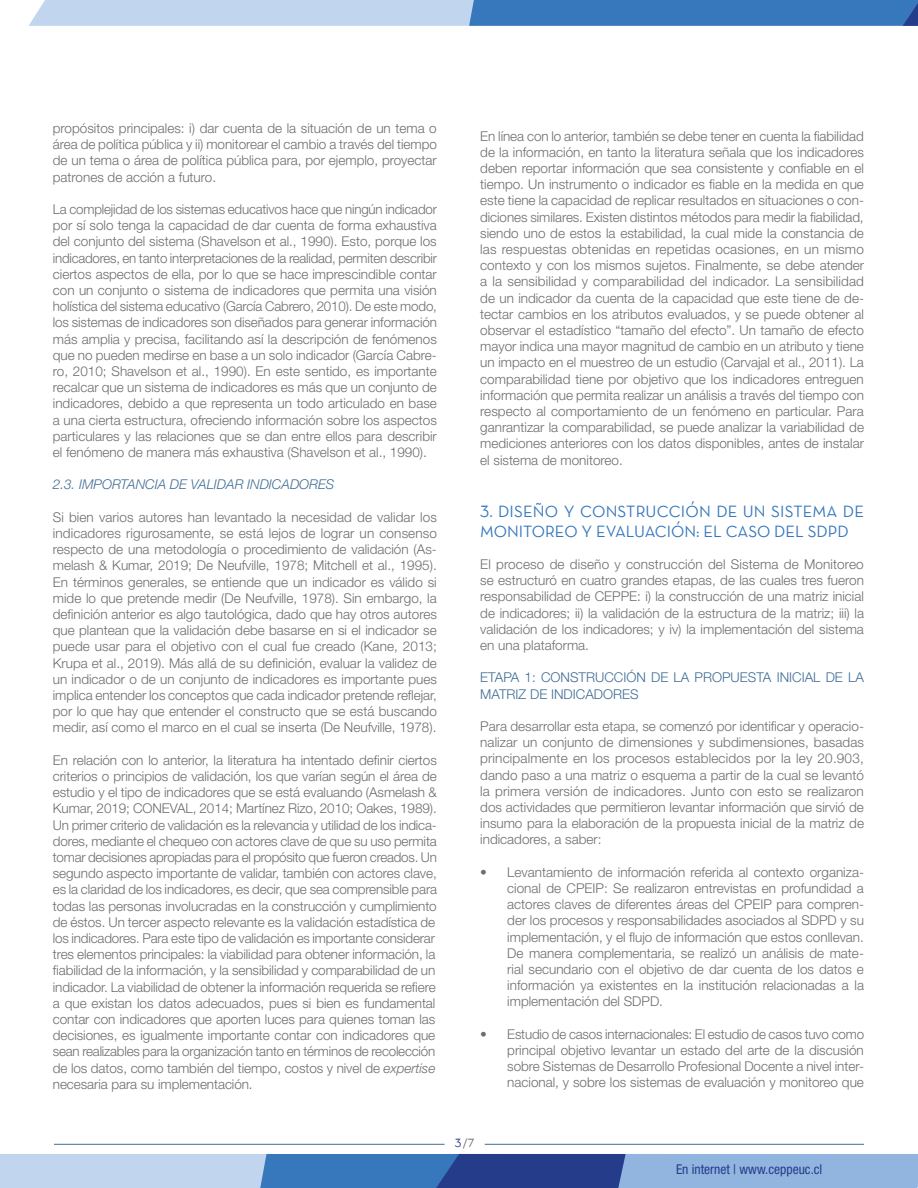
<style>
.page{position:relative;width:918px;height:1188px;background:#fff}
.page>*{position:absolute;margin:0;border:0;box-sizing:border-box;transform-origin:0 0}
.text_central{font:16.5px/19.8px "Neutra Text Book Alt";color:#3778bd}
.text_central-2{font:300 13.5px/16.2px "Helvetica Neue LT Std";letter-spacing:-.005em;color:#6c6d70;text-align:justify}
.subtitulo2{font:300 13.5px/16.2px "Helvetica Neue LT Std";color:#406d95}
.subtitulo2-2{font:italic 300 13.5px "Helvetica Neue LT Std";color:#406d95}
.t1{font:condensed 13.5px "Helvetica Neue LT Std";color:#253c8a}
.t2{font:12px "Neutra Text Book Alt";color:#253c8a}
.s1{font-style:italic}
.s2{font-family:"Neutra Text Book SC";color:#6c6d70}
.s3{color:#6c6d70}
</style>
<div class="page">
<svg style="left:29px;top:0;width:889px;height:26px;background:#7ca7d5"></svg>
<svg style="left:0;top:1154px;width:918px;height:34px;background:#789bcc"></svg>
<hr style="left:54px;top:1144px;width:391px;height:1px;background:#406d95">
<hr style="left:485px;top:1144px;width:379px;height:1px;background:#406d95">
<p class="text_central-2" style="left:53px;top:120px;width:386px">propósitos principales: i) dar cuenta de la situación de un tema o área de política pública y ii) monitorear el cambio a través del tiempo de un tema o área de política pública para, por ejemplo, proyectar patrones de acción a futuro.</p>
<p class="text_central-2" style="left:53px;top:201px;width:386px">La complejidad de los sistemas educativos hace que ningún indicador por sí solo tenga la capacidad de dar cuenta de forma exhaustiva del conjunto del sistema (Shavelson et al., 1990). Esto, porque los indicadores, en tanto interpretaciones de la realidad, permiten describir ciertos aspectos de ella, por lo que se hace imprescindible contar con un conjunto o sistema de indicadores que permita una visión holística del sistema educativo (García Cabrero, 2010). De este modo, los sistemas de indicadores son diseñados para generar información más amplia y precisa, facilitando así la descripción de fenómenos que no pueden medirse en base a un solo indicador (García Cabre&shy;ro, 2010; Shavelson et al., 1990). En este sentido, es importante recalcar que un sistema de indicadores es más que un conjunto de indicadores, debido a que representa un todo articulado en base a una cierta estructura, ofreciendo información sobre los aspectos particulares y las relaciones que se dan entre ellos para describir el fenómeno de manera más exhaustiva (Shavelson et al., 1990).</p>
<p class="subtitulo2-2" style="left:53px;top:477px;width:283px">2.3. IMPORTANCIA DE VALIDAR INDICADORES</p>
<p class="text_central-2" style="left:53px;top:509px;width:386px">Si bien varios autores han levantado la necesidad de validar los indicadores rigurosamente, se está lejos de lograr un consenso respecto de una metodología o procedimiento de validación (As&shy;melash &amp; Kumar, 2019; De Neufville, 1978; Mitchell et al., 1995).<br>En términos generales, se entiende que un indicador es válido si mide lo que pretende medir (De Neufville, 1978). Sin embargo, la definición anterior es algo tautológica, dado que hay otros autores que plantean que la validación debe basarse en si el indicador se puede usar para el objetivo con el cual fue creado (Kane, 2013; Krupa et al., 2019). Más allá de su definición, evaluar la validez de un indicador o de un conjunto de indicadores es importante pues implica entender los conceptos que cada indicador pretende reflejar, por lo que hay que entender el constructo que se está buscando medir, así como el marco en el cual se inserta (De Neufville, 1978).</p>
<p class="text_central-2" style="left:53px;top:752px;width:386px;text-align:left">En relación con lo anterior, la literatura ha intentado definir ciertos criterios o principios de validación, los que varían según el área de estudio y el tipo de indicadores que se está evaluando (Asmelash &amp; Kumar, 2019; CONEVAL, 2014; Martínez Rizo, 2010; Oakes, 1989).<br>Un primer criterio de validación es la relevancia y utilidad de los indica&shy;dores, mediante el chequeo con actores clave de que su uso permita tomar decisiones apropiadas para el propósito que fueron creados. Un segundo aspecto importante de validar, también con actores clave, es la claridad de los indicadores, es decir, que sea comprensible para todas las personas involucradas en la construcción y cumplimiento de éstos. Un tercer aspecto relevante es la validación estadística de los indicadores. Para este tipo de validación es importante considerar tres elementos principales: la viabilidad para obtener información, la fiabilidad de la información, y la sensibilidad y comparabilidad de un indicador. La viabilidad de obtener la información requerida se refiere a que existan los datos adecuados, pues si bien es fundamental contar con indicadores que aporten luces para quienes toman las decisiones, es igualmente importante contar con indicadores que sean realizables para la organización tanto en términos de recolección de los datos, como también del tiempo, costos y nivel de <span class="s1">expertise </span>necesaria para su implementación.</p>
<p class="text_central-2" style="left:480px;top:127px;width:385px">En línea con lo anterior, también se debe tener en cuenta la fiabilidad de la información, en tanto la literatura señala que los indicadores deben reportar información que sea consistente y confiable en el tiempo. Un instrumento o indicador es fiable en la medida en que este tiene la capacidad de replicar resultados en situaciones o con&shy;diciones similares. Existen distintos métodos para medir la fiabilidad, siendo uno de estos la estabilidad, la cual mide la constancia de las respuestas obtenidas en repetidas ocasiones, en un mismo contexto y con los mismos sujetos. Finalmente, se debe atender a la sensibilidad y comparabilidad del indicador. La sensibilidad de un indicador da cuenta de la capacidad que este tiene de de&shy;tectar cambios en los atributos evaluados, y se puede obtener al observar el estadístico “tamaño del efecto”. Un tamaño de efecto mayor indica una mayor magnitud de cambio en un atributo y tiene un impacto en el muestreo de un estudio (Carvajal et al., 2011). La comparabilidad tiene por objetivo que los indicadores entreguen información que permita realizar un análisis a través del tiempo con respecto al comportamiento de un fenómeno en particular. Para ganrantizar la comparabilidad, se puede analizar la variabilidad de mediciones anteriores con los datos disponibles, antes de instalar el sistema de monitoreo.</p>
<p class="text_central" style="left:480px;top:501px;width:385px">3. DISEÑO Y CONSTRUCCIÓN DE UN SISTEMA DE<br>MONITOREO Y EVALUACIÓN: EL CASO DEL SDPD</p>
<p class="text_central-2" style="left:480px;top:556px;width:385px">El proceso de diseño y construcción del Sistema de Monitoreo se estructuró en cuatro grandes etapas, de las cuales tres fueron responsabilidad de CEPPE: i) la construcción de una matriz inicial de indicadores; ii) la validación de la estructura de la matriz; iii) la validación de los indicadores; y iv) la implementación del sistema en una plataforma.</p>
<p class="subtitulo2" style="left:480px;top:669px;width:385px">ETAPA 1: CONSTRUCCIÓN DE LA PROPUESTA INICIAL DE LA<br>MATRIZ DE INDICADORES</p>
<p class="text_central-2" style="left:480px;top:718px;width:385px">Para desarrollar esta etapa, se comenzó por identificar y operacio&shy;nalizar un conjunto de dimensiones y subdimensiones, basadas principalmente en los procesos establecidos por la ley 20.903, dando paso a una matriz o esquema a partir de la cual se levantó la primera versión de indicadores. Junto con esto se realizaron dos actividades que permitieron levantar información que sirvió de insumo para la elaboración de la propuesta inicial de la matriz de indicadores, a saber:</p>
<p class="text_central-2" style="left:507px;top:864px;width:358px;text-indent:-27px">• Levantamiento de información referida al contexto organiza&shy;cional de CPEIP: Se realizaron entrevistas en profundidad a actores claves de diferentes áreas del CPEIP para compren&shy;der los procesos y responsabilidades asociados al SDPD y su implementación, y el flujo de información que estos conllevan.<br>De manera complementaria, se realizó un análisis de mate&shy;rial secundario con el objetivo de dar cuenta de los datos e información ya existentes en la institución relacionadas a la implementación del SDPD.</p>
<p class="text_central-2" style="left:507px;top:1026px;width:358px;text-indent:-27px">• Estudio de casos internacionales: El estudio de casos tuvo como principal objetivo levantar un estado del arte de la discusión sobre Sistemas de Desarrollo Profesional Docente a nivel inter&shy;nacional, y sobre los sistemas de evaluación y monitoreo que</p>
<p class="t2" style="left:455px;top:1135px;width:21px">3<span class="s2">/</span><span class="s3">7</span></p>
<p class="t1" style="left:676px;top:1162px;width:148px">En internet | www.ceppeuc.cl</p>
</div>
